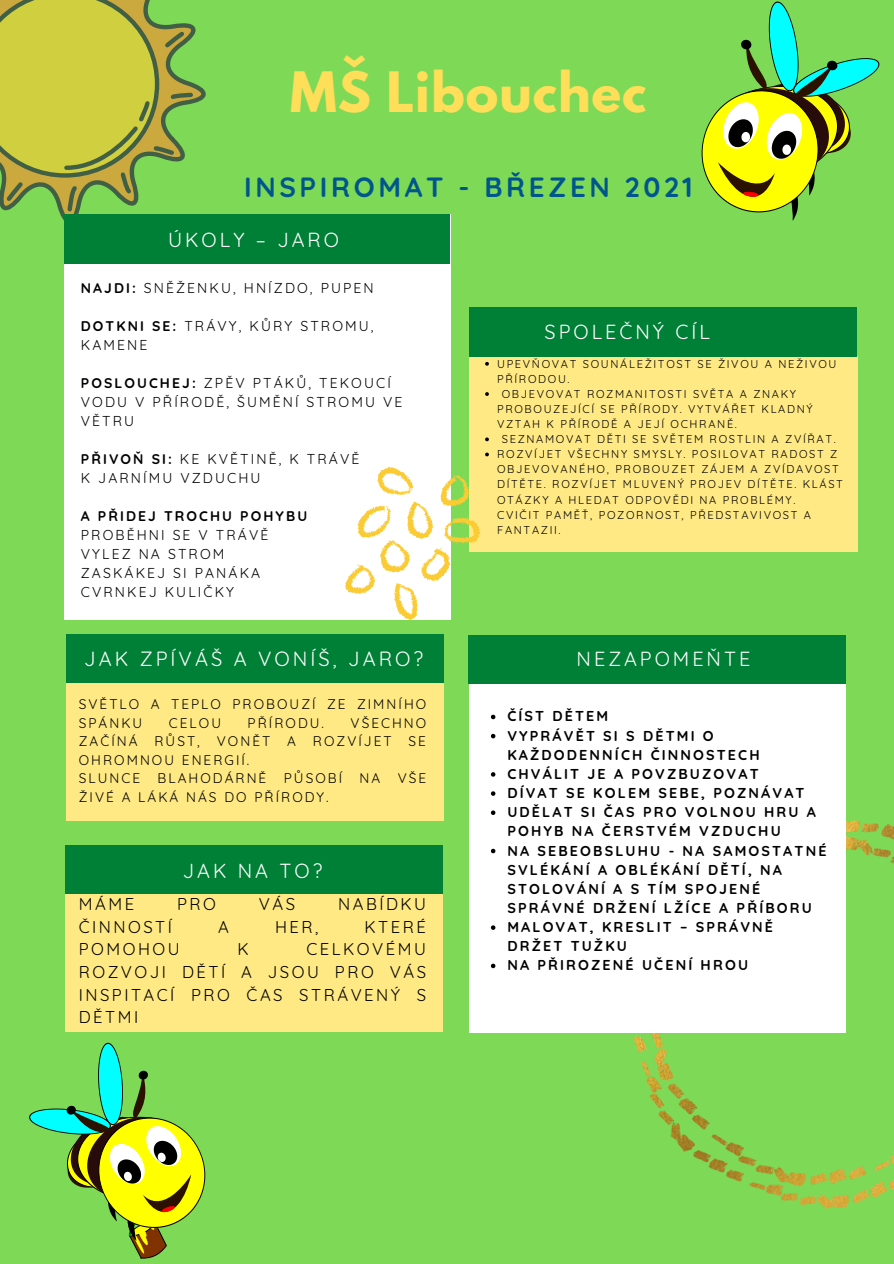
<style>
.page{position:relative;width:894px;height:1264px;background:#fff}
.page>*{position:absolute;margin:0;border:0;box-sizing:border-box;transform-origin:0 0}
.t1{font:700 49.35px "League Spartan";letter-spacing:.02em;color:#ffde59}
.t2{font:700 27.75px "Quicksand";letter-spacing:.13em;color:#00568c}
.t3{font:20.1px "Quicksand";letter-spacing:.15em;color:#fff}
.t4{font:19.8px "Quicksand";letter-spacing:.15em;color:#fff}
.t5{font:16.65px/22.6px "Quicksand";letter-spacing:.15em;color:#000;text-align:justify}
.t6{font:700 14.25px/19.2px "Quicksand";letter-spacing:.15em;color:#000}
.t7{font:13.95px/19px "Quicksand";letter-spacing:.15em;color:#000}
.t8{font:700 13.95px "Quicksand";letter-spacing:.15em;color:#000}
.t9{font:13.65px/18.5px "Quicksand";letter-spacing:.15em;color:#000}
.t10{font:11.1px/15.1px "Quicksand";letter-spacing:.15em;color:#000}
.s1{font-weight:700}
</style>
<div class="page">
<div style="left:0;top:0;width:893px;height:1263px;background:#7ed957"></div>
<svg style="left:0;top:0;width:195px;height:214px"></svg>
<div style="left:65px;top:214px;width:385px;height:405px;background:#fff"></div>
<div style="left:65px;top:214px;width:385px;height:49px;background:#008037"></div>
<div style="left:469px;top:357px;width:387px;height:194px;background:#ffe984"></div>
<div style="left:469px;top:307px;width:387px;height:49px;background:#008037"></div>
<img style="left:627px;top:820px;width:266px;height:388px">
<div style="left:469px;top:635px;width:376px;height:397px;background:#fff"></div>
<div style="left:468px;top:635px;width:377px;height:48px;background:#008037"></div>
<div style="left:66px;top:634px;width:377px;height:186px;background:#ffe984"></div>
<div style="left:66px;top:634px;width:377px;height:48px;background:#008037"></div>
<div style="left:65px;top:845px;width:377px;height:186px;background:#ffe984"></div>
<div style="left:66px;top:845px;width:377px;height:48px;background:#008037"></div>
<svg style="left:701px;top:1px;width:179px;height:220px"></svg>
<svg style="left:29px;top:1042px;width:177px;height:217px"></svg>
<svg style="left:345px;top:467px;width:135px;height:153px"></svg>
<svg style="left:491px;top:714px;width:4px;height:5px"></svg>
<svg style="left:491px;top:734px;width:4px;height:4px"></svg>
<svg style="left:491px;top:772px;width:4px;height:4px"></svg>
<svg style="left:491px;top:791px;width:4px;height:4px"></svg>
<svg style="left:491px;top:810px;width:4px;height:5px"></svg>
<svg style="left:491px;top:848px;width:4px;height:5px"></svg>
<svg style="left:491px;top:925px;width:4px;height:4px"></svg>
<svg style="left:491px;top:963px;width:4px;height:5px"></svg>
<svg style="left:485px;top:362px;width:3px;height:4px"></svg>
<svg style="left:485px;top:392px;width:3px;height:4px"></svg>
<p class="t1" style="left:290px;top:67px;width:357px">MŠ Libouchec</p>
<p class="t2" style="left:244px;top:169px;width:450px">INSPIROMAT - BŘEZEN 2021</p>
<p class="t4" style="left:168px;top:227px;width:172px">ÚKOLY – JARO</p>
<p class="t7" style="left:81px;top:278px;width:294px"><span class="s1">NAJDI:</span> SNĚŽENKU, HNÍZDO, PUPEN</p>
<p class="t7" style="left:81px;top:316px;width:294px"><span class="s1">DOTKNI SE:</span> TRÁVY, KŮRY STROMU,<br>KAMENE</p>
<p class="t7" style="left:81px;top:373px;width:323px"><span class="s1">POSLOUCHEJ:</span> ZPĚV PTÁKŮ, TEKOUCÍ<br>VODU V PŘÍRODĚ, ŠUMĚNÍ STROMU VE<br>VĚTRU</p>
<p class="t7" style="left:81px;top:449px;width:280px"><span class="s1">PŘIVOŇ SI:</span> KE KVĚTINĚ, K TRÁVĚ<br>K JARNÍMU VZDUCHU</p>
<p class="t8" style="left:81px;top:507px;width:228px">A PŘIDEJ TROCHU POHYBU</p>
<p class="t7" style="left:81px;top:525px;width:189px">PROBĚHNI SE V TRÁVĚ</p>
<p class="t7" style="left:81px;top:544px;width:145px">VYLEZ NA STROM</p>
<p class="t7" style="left:81px;top:563px;width:181px">ZASKÁKEJ SI PANÁKA</p>
<p class="t7" style="left:81px;top:582px;width:155px">CVRNKEJ KULIČKY</p>
<p class="t3" style="left:84px;top:645px;width:340px">JAK ZPÍVÁŠ A VONÍŠ, JARO?</p>
<p class="t9" style="left:79px;top:695px;width:349px">SVĚTLO A TEPLO PROBOUZÍ ZE ZIMNÍHO<br>SPÁNKU</p>
<p class="t9" style="left:79px;top:713px;width:349px;text-align:justify;text-indent:272px">VŠECHNO ZAČÍNÁ RŮST, VONĚT A ROZVÍJET SE OHROMNOU ENERGIÍ.</p>
<p class="t9" style="left:79px;top:769px;width:63px">SLUNCE</p>
<p class="t9" style="left:157px;top:769px;width:110px">BLAHODÁRNĚ</p>
<p class="t9" style="left:284px;top:769px;width:60px">PŮSOBÍ</p>
<p class="t9" style="left:359px;top:769px;width:22px">NA</p>
<p class="t9" style="left:397px;top:769px;width:30px">VŠE</p>
<p class="t9" style="left:79px;top:787px;width:251px">ŽIVÉ A LÁKÁ NÁS DO PŘÍRODY.</p>
<p class="t9" style="left:169px;top:713px;width:54px">CELOU</p>
<p class="t9" style="left:247px;top:713px;width:78px">PŘÍRODU.</p>
<p class="t4" style="left:183px;top:858px;width:141px">JAK NA TO?</p>
<p class="t5" style="left:79px;top:892px;width:57px">MÁME</p>
<p class="t5" style="left:177px;top:892px;width:40px">PRO</p>
<p class="t5" style="left:259px;top:892px;width:38px">VÁS</p>
<p class="t5" style="left:338px;top:892px;width:89px">NABÍDKU</p>
<p class="t5" style="left:79px;top:915px;width:95px">ČINNOSTÍ</p>
<p class="t5" style="left:218px;top:915px;width:12px">A</p>
<p class="t5" style="left:275px;top:915px;width:45px">HER,</p>
<p class="t5" style="left:364px;top:915px;width:63px">KTERÉ</p>
<p class="t5" style="left:79px;top:937px;width:102px">POMOHOU</p>
<p class="t5" style="left:237px;top:937px;width:13px">K</p>
<p class="t5" style="left:79px;top:937px;width:349px;text-indent:227px">CELKOVÉMU ROZVOJI DĚTÍ A JSOU PRO VÁS INSPITACÍ PRO ČAS STRÁVENÝ S DĚTMI</p>
<p class="t4" style="left:544px;top:319px;width:167px">SPOLEČNÝ CÍL</p>
<p class="t10" style="left:497px;top:356px;width:341px">UPEVŇOVAT SOUNÁLEŽITOST SE ŽIVOU A NEŽIVOU<br>PŘÍRODOU.</p>
<p class="t10" style="left:497px;top:386px;width:317px;text-indent:5px">OBJEVOVAT ROZMANITOSTI SVĚTA A ZNAKY<br>PROBOUZEJÍCÍ SE PŘÍRODY. VYTVÁŘET KLADNÝ<br>VZTAH K PŘÍRODĚ A JEJÍ OCHRANĚ.</p>
<p class="t10" style="left:501px;top:431px;width:335px">SEZNAMOVAT DĚTI SE SVĚTEM ROSTLIN A ZVÍŘAT.</p>
<p class="t10" style="left:497px;top:446px;width:347px">ROZVÍJET VŠECHNY SMYSLY. POSILOVAT RADOST Z OBJEVOVANÉHO, PROBOUZET ZÁJEM A ZVÍDAVOST DÍTĚTE. ROZVÍJET MLUVENÝ PROJEV DÍTĚTE. KLÁST OTÁZKY A HLEDAT ODPOVĚDI NA PROBLÉMY.<br>CVIČIT PAMĚŤ, POZORNOST, PŘEDSTAVIVOST A FANTAZII.</p>
<p class="t4" style="left:576px;top:646px;width:175px">NEZAPOMEŇTE</p>
<p class="t6" style="left:507px;top:706px;width:102px">ČÍST DĚTEM</p>
<p class="t6" style="left:507px;top:725px;width:254px">VYPRÁVĚT SI S DĚTMI O<br>KAŽDODENNÍCH ČINNOSTECH</p>
<p class="t6" style="left:507px;top:764px;width:253px">CHVÁLIT JE A POVZBUZOVAT</p>
<p class="t6" style="left:507px;top:783px;width:299px">DÍVAT SE KOLEM SEBE, POZNÁVAT</p>
<p class="t6" style="left:507px;top:802px;width:310px">UDĚLAT SI ČAS PRO VOLNOU HRU A<br>POHYB NA ČERSTVÉM VZDUCHU</p>
<p class="t6" style="left:507px;top:840px;width:320px">NA SEBEOBSLUHU - NA SAMOSTATNÉ<br>SVLÉKÁNÍ A OBLÉKÁNÍ DĚTÍ, NA<br>STOLOVÁNÍ A S TÍM SPOJENÉ<br>SPRÁVNÉ DRŽENÍ LŽÍCE A PŘÍBORU</p>
<p class="t6" style="left:507px;top:917px;width:267px">MALOVAT, KRESLIT – SPRÁVNĚ<br>DRŽET TUŽKU</p>
<p class="t6" style="left:507px;top:955px;width:242px">NA PŘIROZENÉ UČENÍ HROU</p>
</div>
